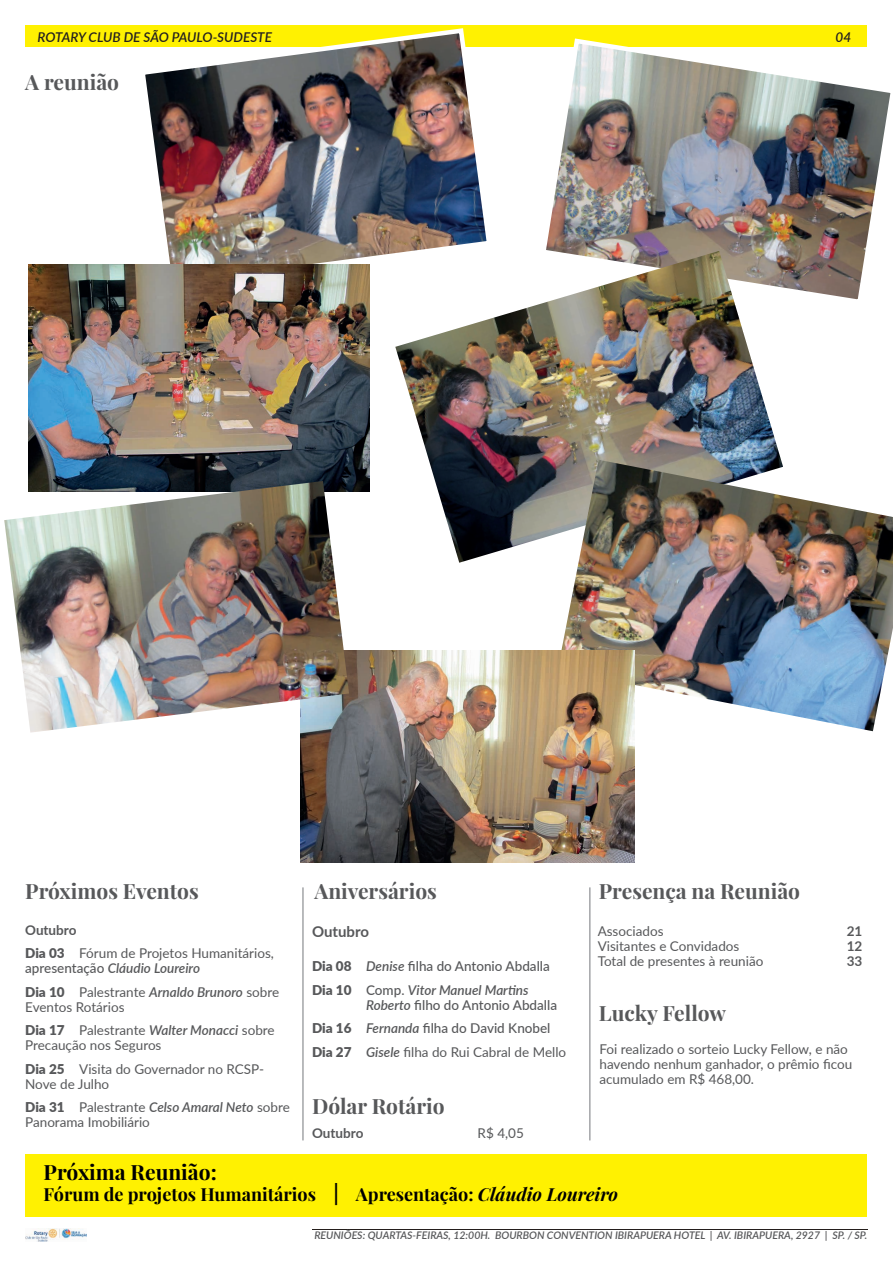
<style>
.page{position:relative;width:893px;height:1263px;background:#fff}
.page>*{position:absolute;margin:0;border:0;box-sizing:border-box;transform-origin:0 0}
.t1{font:700 21px "Playfair Display";color:#57585a}
.t2{font:700 21px "Playfair Display";color:#000}
.t3{font:700 18px "Playfair Display";color:#000}
.t4{font:700 15px "Lato";color:#57585a}
.t5{font:13.5px/23.5px "Lato";color:#57585a}
.t6{font:500 13.5px/23.5px "Lato";color:#57585a}
.t7{font:italic 600 13.5px/23.5px "Lato";color:#57585a}
.t8{font:italic 600 13.5px "Lato";color:#231f20}
.t9{font:700 13.5px "Lato";color:#57585a}
.t10{font:italic 600 10.5px "Lato";color:#57585a}
.s1{font-weight:700}
.s2{font-weight:900}
.s3{font-weight:500;font-style:normal}
.s4{font-weight:900;font-style:normal}
.s5{font-weight:400;font-style:normal}
.s6{font-weight:600;font-style:italic}
.s7{font-weight:400}
.s8{font-style:italic;font-size:21px}
.s9{font-style:italic}
</style>
<div class="page">
<div style="left:25px;top:26px;width:842px;height:21px;background:#fff101"></div>
<hr style="left:312px;top:1229px;width:555px;height:1px;background:#241e1b">
<img style="left:25px;top:1228px;width:61px;height:14px">
<div style="left:26px;top:1154px;width:841px;height:62px;background:#fff101"></div>
<hr style="left:589px;top:887px;width:1px;height:253px;background:#75787c">
<hr style="left:303px;top:887px;width:1px;height:253px;background:#75787c">
<img style="left:138px;top:28px;width:349px;height:262px">
<img style="left:546px;top:38px;width:345px;height:262px">
<img style="left:29px;top:265px;width:340px;height:226px">
<img style="left:395px;top:251px;width:388px;height:312px">
<img style="left:558px;top:460px;width:335px;height:271px">
<img style="left:301px;top:650px;width:333px;height:212px">
<img style="left:4px;top:481px;width:345px;height:252px">
<p class="t8" style="left:38px;top:27px;width:236px">ROTARY CLUB DE SÃO PAULO-SUDESTE</p>
<p class="t8" style="left:835px;top:27px;width:17px">04</p>
<h1 class="t1" style="left:25px;top:69px;width:95px">A reunião</h1>
<h1 class="t1" style="left:25px;top:878px;width:175px">Próximos Eventos</h1>
<p class="t5" style="left:25px;top:917px;width:250px"><span class="s1">Outubro<br></span><span class="s2">Dia 03</span> Fórum de Projetos Humanitários,</p>
<p class="t7" style="left:25px;top:956px;width:256px"><span class="s3">apresentação</span> Cláudio Loureiro<br><span class="s4">Dia 10</span> <span class="s5">Palestrante</span> Arnaldo Brunoro <span class="s5">sobre</span></p>
<p class="t5" style="left:25px;top:994px;width:251px">Eventos Rotários<br><span class="s2">Dia 17</span> Palestrante <span class="s6">Walter Monacci</span> sobre</p>
<p class="t5" style="left:25px;top:1033px;width:240px">Precaução nos Seguros<br><span class="s2">Dia 25</span> Visita do Governador no RCSP-</p>
<p class="t5" style="left:25px;top:1071px;width:266px">Nove de Julho<br><span class="s2">Dia 31</span> Palestrante <span class="s6">Celso Amaral Neto</span> sobre</p>
<p class="t5" style="left:25px;top:1110px;width:126px">Panorama Imobiliário</p>
<h1 class="t1" style="left:314px;top:878px;width:124px">Aniversários</h1>
<p class="t4" style="left:312px;top:920px;width:59px">Outubro</p>
<p class="t6" style="left:312px;top:954px;width:239px"><span class="s2">Dia 08</span> <span class="s6">Denise</span> filha do Antonio Abdalla<br><span class="s2">Dia 10</span> Comp. <span class="s6">Vitor Manuel Martins</span></p>
<p class="t6" style="left:312px;top:992px;width:256px;text-indent:54px"><span class="s6">Roberto</span> filho do Antonio Abdalla<br><span class="s2">Dia 16</span> <span class="s6">Fernanda</span> filha do David Knobel<br><span class="s2">Dia 27</span> <span class="s6">Gisele</span> <span class="s7">filha do Rui Cabral de Mello</span></p>
<h1 class="t1" style="left:312px;top:1093px;width:134px">Dólar Rotário</h1>
<p class="t9" style="left:312px;top:1123px;width:53px">Outubro</p>
<p class="t5" style="left:478px;top:1121px;width:48px">R$ 4,05</p>
<h1 class="t1" style="left:599px;top:878px;width:203px">Presença na Reunião</h1>
<p class="t5" style="left:598px;top:918px;width:67px">Associados</p>
<p class="t9" style="left:847px;top:921px;width:17px">21</p>
<p class="t5" style="left:598px;top:933px;width:143px">Visitantes e Convidados</p>
<p class="t9" style="left:847px;top:936px;width:17px">12</p>
<p class="t5" style="left:598px;top:948px;width:167px">Total de presentes à reunião</p>
<p class="t9" style="left:847px;top:951px;width:17px">33</p>
<h1 class="t1" style="left:599px;top:1000px;width:128px">Lucky Fellow</h1>
<p class="t5" style="left:599px;top:1041px;width:254px;line-height:15px">Foi realizado o sorteio Lucky Fellow, e não havendo nenhum ganhador, o prêmio ficou acumulado em R$ 468,00.</p>
<h1 class="t2" style="left:44px;top:1159px;width:175px">Próxima Reunião:</h1>
<h2 class="t3" style="left:44px;top:1183px;width:576px">Fórum de projetos Humanitários <span class="s8">|</span> Apresentação: <span class="s9">Cláudio Loureiro</span></h2>
<p class="t10" style="left:314px;top:1228px;width:554px">REUNIÕES: QUARTAS-FEIRAS, 12:00H. BOURBON CONVENTION IBIRAPUERA HOTEL | AV. IBIRAPUERA, 2927 | SP. / SP.</p>
</div>
